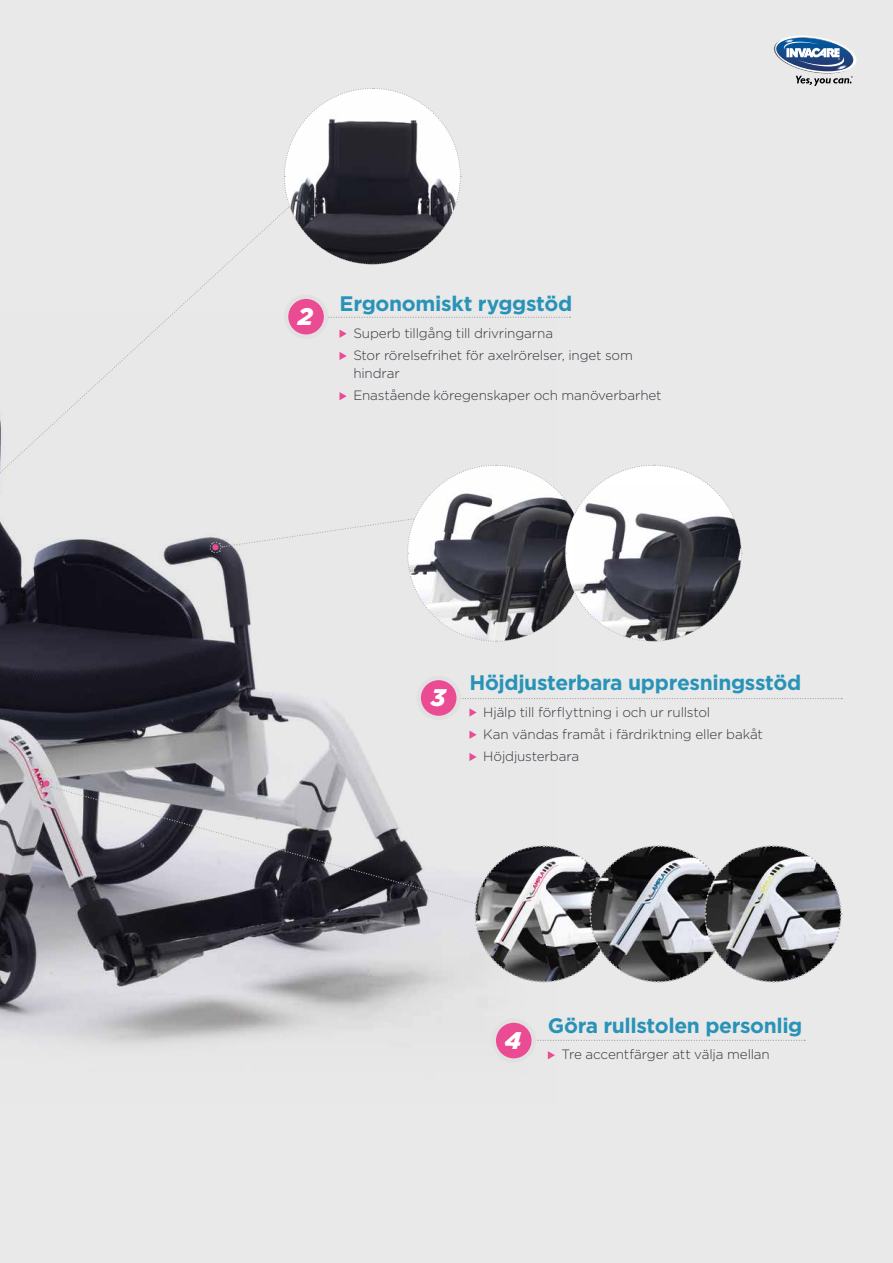
<style>
.page{position:relative;width:893px;height:1263px;background:#e9e9ea}
.page>*{position:absolute;margin:0;border:0;box-sizing:border-box;transform-origin:0 0}
.t1{font:italic 900 24px "Gotham";color:#fff}
.t2{font:700 21px "Gotham";letter-spacing:-.02em;color:#2993b7}
.t3{font:300 13.5px/22.2px "Gotham";letter-spacing:-.01em;color:#35353d}
</style>
<div class="page">
<img style="left:0;top:307px;width:565px;height:805px">
<div style="left:0;top:192px;width:305px;height:306px;background:#e8e8e9"></div>
<svg style="left:51px;top:786px;width:423px;height:118px;background:#9a999f"></svg>
<svg style="left:41px;top:778px;width:12px;height:11px"></svg>
<img style="left:780px;top:35px;width:77px;height:1px">
<img style="left:773px;top:36px;width:84px;height:37px">
<img style="left:786px;top:37px;width:69px;height:25px">
<svg style="left:775px;top:38px;width:79px;height:48px;background:#92a5bc"></svg>
<svg style="left:548px;top:1051px;width:7px;height:8px"></svg>
<svg style="left:339px;top:330px;width:8px;height:8px"></svg>
<svg style="left:339px;top:352px;width:8px;height:8px"></svg>
<svg style="left:339px;top:392px;width:8px;height:8px"></svg>
<svg style="left:469px;top:708px;width:8px;height:9px"></svg>
<svg style="left:469px;top:731px;width:8px;height:8px"></svg>
<svg style="left:469px;top:753px;width:8px;height:8px"></svg>
<svg style="left:536px;top:1040px;width:269px;height:1px"></svg>
<svg style="left:328px;top:317px;width:242px;height:1px"></svg>
<svg style="left:461px;top:698px;width:381px;height:1px"></svg>
<div style="left:494px;top:1020px;width:40px;height:40px;background:#ea4b93;border-radius:50%"></div>
<div style="left:492px;top:1018px;width:44px;height:45px;border:4px solid #e1e1e1;border-radius:50%"></div>
<div style="left:286px;top:297px;width:40px;height:40px;background:#ea4b93;border-radius:50%"></div>
<div style="left:284px;top:294px;width:44px;height:45px;border:4px solid #e1e1e1;border-radius:50%"></div>
<div style="left:419px;top:678px;width:40px;height:40px;background:#ea4b93;border-radius:50%"></div>
<div style="left:417px;top:676px;width:44px;height:44px;border:4px solid #e1e1e1;border-radius:50%"></div>
<svg style="left:474px;top:844px;width:369px;height:140px;background:#848486"></svg>
<svg style="left:210px;top:464px;width:532px;height:178px"></svg>
<svg style="left:283px;top:87px;width:178px;height:178px"></svg>
<h1 class="t1" style="left:298px;top:300px;width:17px">2</h1>
<h2 class="t2" style="left:339px;top:290px;width:234px">Ergonomiskt ryggstöd</h2>
<p class="t3" style="left:353px;top:322px;width:281px">Superb tillgång till drivringarna<br>Stor rörelsefrihet för axelrörelser, inget som</p>
<p class="t3" style="left:353px;top:362px;width:310px">hindrar<br>Enastående köregenskaper och manöverbarhet</p>
<h1 class="t1" style="left:431px;top:681px;width:16px">3</h1>
<h2 class="t2" style="left:469px;top:669px;width:333px">Höjdjusterbara uppresningsstöd</h2>
<p class="t3" style="left:483px;top:700px;width:281px">Hjälp till förflyttning i och ur rullstol<br>Kan vändas framåt i färdriktning eller bakåt<br>Höjdjusterbara</p>
<h1 class="t1" style="left:505px;top:1024px;width:18px">4</h1>
<h2 class="t2" style="left:548px;top:1011px;width:256px">Göra rullstolen personlig</h2>
<p class="t3" style="left:562px;top:1043px;width:210px">Tre accentfärger att välja mellan</p>
</div>
